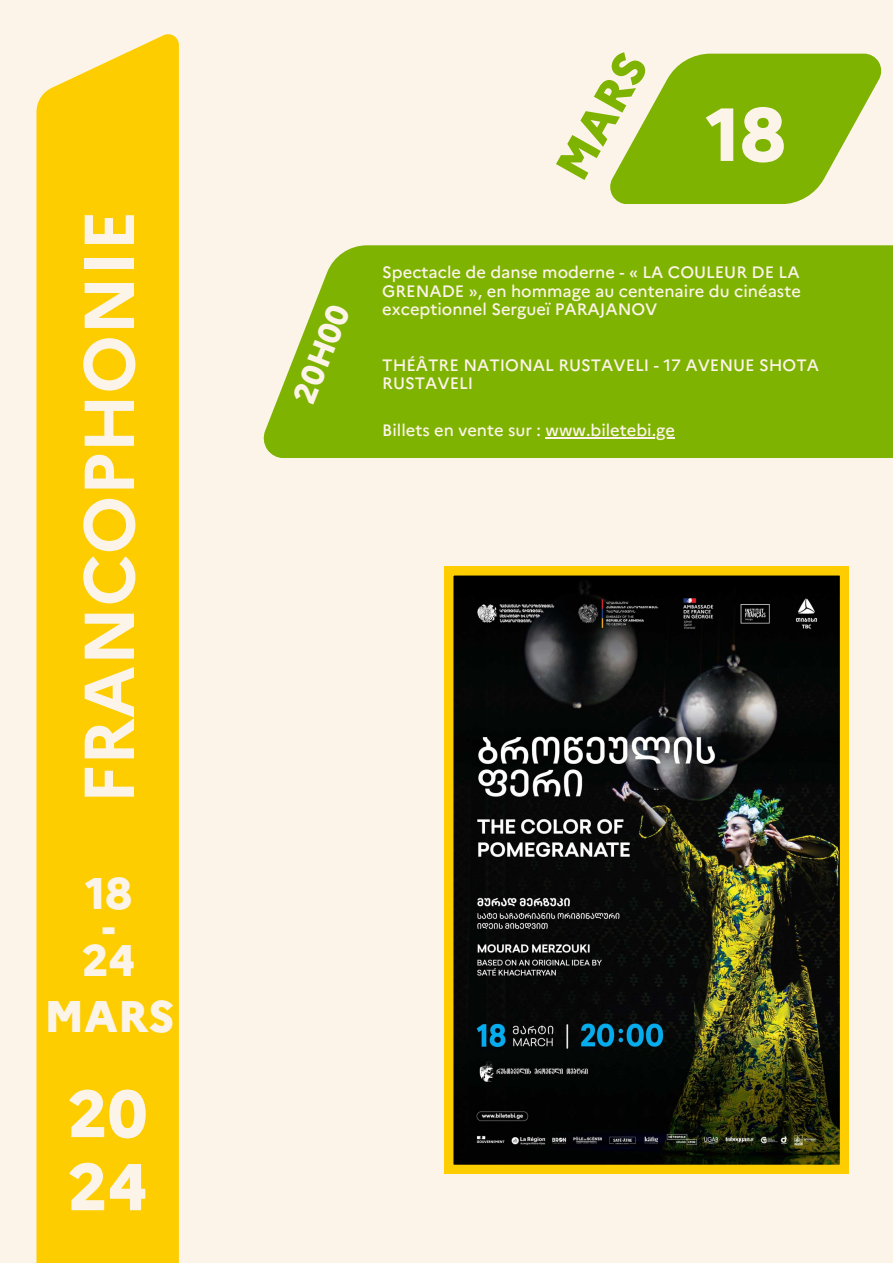
<style>
.page{position:relative;width:893px;height:1263px;background:#fcf4e9}
.page>*{position:absolute;margin:0;border:0;box-sizing:border-box;transform-origin:0 0}
.t1{font:800 75px "Marianne";color:#fcf4e9}
.t2{font:700 70.5px "Marianne";color:#fcf4e9}
.t3{font:800 66px/73.1px "Marianne";color:#fcf4e9}
.t4{font:800 46.5px "Marianne";color:#7eb301}
.t5{font:800 44.25px/33.2px "Marianne";color:#fcf4e9;text-align:center}
.t6{font:800 31.5px "Marianne";color:#fcf4e9}
.t7{font:500 16.5px/18.6px "Marianne";color:#fcf4e9;text-align:justify}
</style>
<div class="page">
<svg style="left:610px;top:54px;width:271px;height:150px"></svg>
<div style="left:36px;top:34px;width:143px;height:1229px;background:#fdcd00"></div>
<div style="left:264px;top:245px;width:629px;height:213px;background:#7eb301"></div>
<img style="left:444px;top:566px;width:405px;height:607px">
<hr style="left:545px;top:437px;width:130px;height:1px;background:#fcf4e9">
<h4 class="t2" style="left:54px;top:804px;width:595px;rotate:-90deg">FRANCOPHONIE</h4>
<p class="t5" style="left:82px;top:873px;width:55px">18 -<br>24</p>
<h4 class="t5" style="left:44px;top:995px;width:132px">MARS</h4>
<h5 class="t3" style="left:68px;top:1071px;width:81px">20<br>24</h5>
<h1 class="t4" style="left:536px;top:159px;width:138px;rotate:-61deg">MARS</h1>
<h3 class="t1" style="left:706px;top:76px;width:81px">18</h3>
<h3 class="t6" style="left:279px;top:392px;width:104px;rotate:-68deg">20H00</h3>
<h3 class="t7" style="left:382px;top:261px;width:420px">Spectacle de danse moderne - « LA COULEUR DE LA GRENADE », en hommage au centenaire du cinéaste exceptionnel Sergueï PARAJANOV</h3>
<h2 class="t7" style="left:382px;top:354px;width:438px">THÉÂTRE NATIONAL RUSTAVELI - 17 AVENUE SHOTA<br>RUSTAVELI</h2>
<p class="t7" style="left:382px;top:420px;width:294px">Billets en vente sur : www.biletebi.ge</p>
</div>
